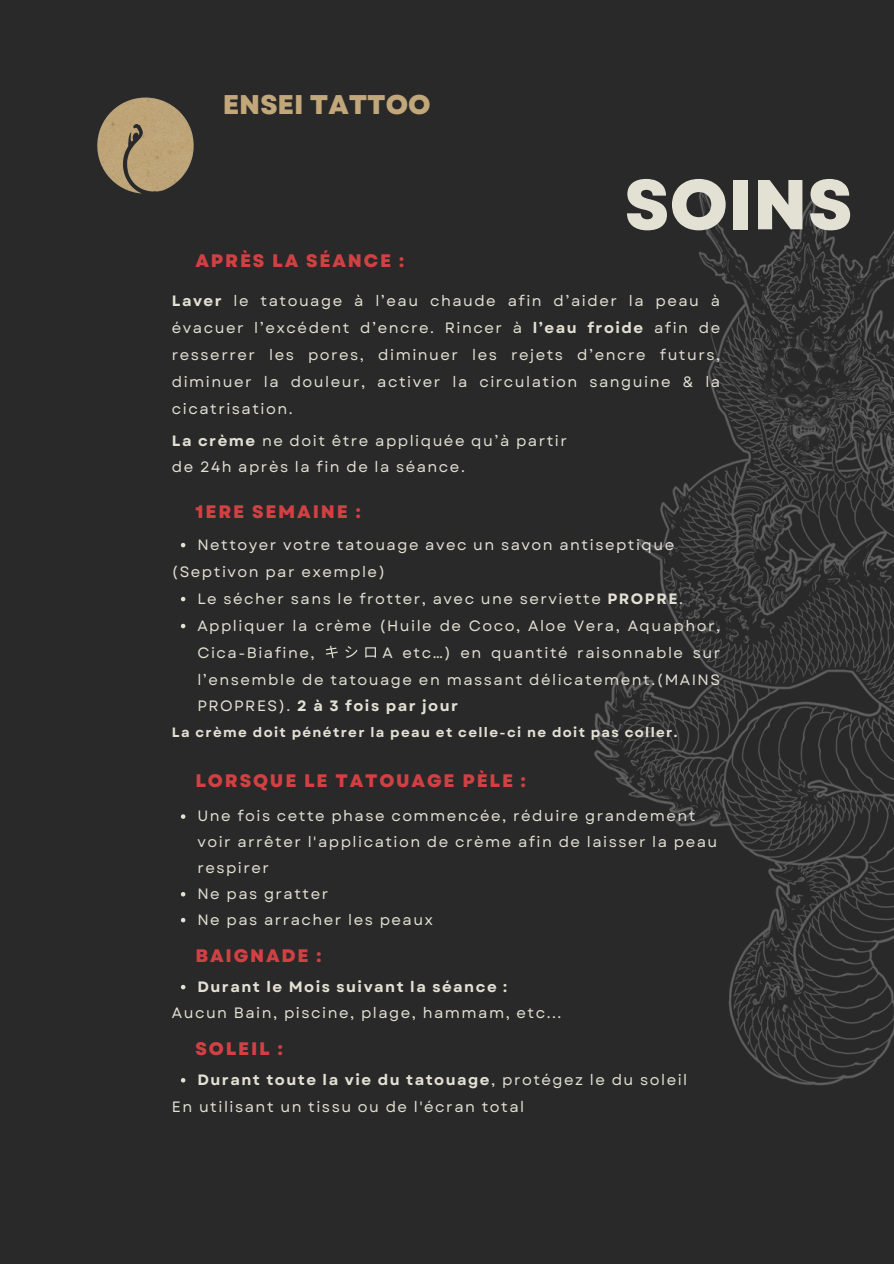
<style>
.page{position:relative;width:894px;height:1264px;background:#fff}
.page>*{position:absolute;margin:0;border:0;box-sizing:border-box;transform-origin:0 0}
.t1{font:800 70.35px "Garet";color:#e3e1d4}
.t2{font:800 27px "Garet";color:#c1a77a}
.t3{font:800 18.15px "Garet";letter-spacing:.1em;color:#d14043}
.t4{font:15px/27px "Garet";letter-spacing:.1em;color:#e3e1d4}
.t5{font:700 15px "Garet";letter-spacing:.1em;color:#e3e1d4}
.t6{font:700 13.5px "Garet";letter-spacing:.1em;color:#e3e1d4}
.s1{font-weight:700}
</style>
<div class="page">
<div style="left:0;top:0;width:893px;height:1263px;background:#292929"></div>
<svg style="left:181px;top:984px;width:4px;height:5px"></svg>
<svg style="left:181px;top:814px;width:4px;height:4px"></svg>
<svg style="left:181px;top:892px;width:4px;height:4px"></svg>
<svg style="left:181px;top:917px;width:4px;height:5px"></svg>
<svg style="left:181px;top:543px;width:4px;height:4px"></svg>
<svg style="left:181px;top:597px;width:4px;height:4px"></svg>
<svg style="left:181px;top:624px;width:4px;height:4px"></svg>
<svg style="left:326px;top:645px;width:11px;height:13px"></svg>
<svg style="left:345px;top:646px;width:12px;height:12px"></svg>
<svg style="left:365px;top:647px;width:11px;height:10px"></svg>
<img style="left:97px;top:97px;width:97px;height:97px">
<svg style="left:181px;top:1078px;width:4px;height:4px"></svg>
<img style="left:594px;top:188px;width:299px;height:898px">
<h2 class="t2" style="left:223px;top:85px;width:209px">ENSEI TATTOO</h2>
<p class="t3" style="left:195px;top:248px;width:210px">APRÈS LA SÉANCE :</p>
<h1 class="t1" style="left:624px;top:154px;width:230px">SOINS</h1>
<p class="t4" style="left:172px;top:287px;width:549px;text-align:justify"><span class="s1">Laver</span> le tatouage à l’eau chaude afin d’aider la peau à évacuer l’excédent d’encre. Rincer à <span class="s1">l’eau froide</span> afin de resserrer les pores, diminuer les rejets d’encre futurs, diminuer la douleur, activer la circulation sanguine &amp; la cicatrisation.</p>
<p class="t4" style="left:172px;top:428px;width:396px;line-height:25.8px"><span class="s1">La crème</span> ne doit être appliquée qu’à partir de 24h après la fin de la séance.</p>
<p class="t3" style="left:195px;top:499px;width:167px">1ERE SEMAINE :</p>
<p class="t4" style="left:172px;top:531px;width:504px;text-indent:25px">Nettoyer votre tatouage avec un savon antiseptique (Septivon par exemple)</p>
<p class="t4" style="left:197px;top:585px;width:524px">Le sécher sans le frotter, avec une serviette <span class="s1">PROPRE</span>.<br>Appliquer la crème (Huile de Coco, Aloe Vera, Aquaphor,<br>Cica-Biafine,</p>
<p class="t4" style="left:197px;top:639px;width:524px;text-align:justify;text-indent:185px">A etc…) en quantité raisonnable sur l’ensemble de tatouage en massant délicatement.(MAINS PROPRES). <span class="s1">2 à 3 fois par jour</span></p>
<p class="t6" style="left:172px;top:723px;width:507px">La crème doit pénétrer la peau et celle-ci ne doit pas coller.</p>
<p class="t3" style="left:195px;top:768px;width:332px">LORSQUE LE TATOUAGE PÈLE :</p>
<p class="t4" style="left:197px;top:803px;width:521px;line-height:26px">Une fois cette phase commencée, réduire grandement voir arrêter l'application de crème afin de laisser la peau respirer<br>Ne pas gratter<br>Ne pas arracher les peaux</p>
<p class="t3" style="left:195px;top:942px;width:127px">BAIGNADE :</p>
<p class="t5" style="left:197px;top:975px;width:311px">Durant le Mois suivant la séance :</p>
<p class="t4" style="left:172px;top:998px;width:391px">Aucun Bain, piscine, plage, hammam, etc...</p>
<p class="t3" style="left:195px;top:1035px;width:89px">SOLEIL :</p>
<p class="t4" style="left:172px;top:1066px;width:517px;text-indent:26px"><span class="s1">Durant toute la vie du tatouage</span>, protégez le du soleil<br>En utilisant un tissu ou de l'écran total</p>
</div>
